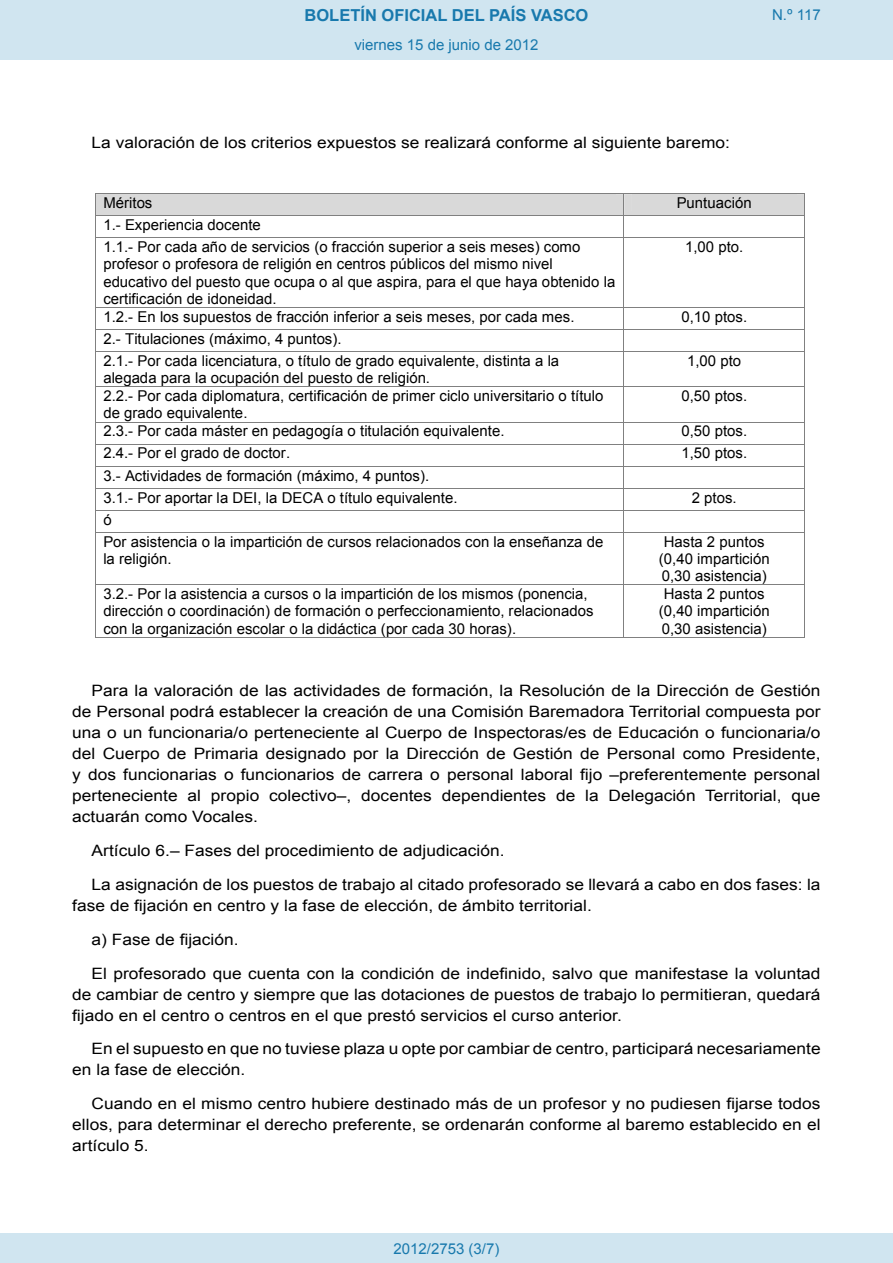
<style>
.page{position:relative;width:893px;height:1263px;background:#fff}
.page>*{position:absolute;margin:0;border:0;box-sizing:border-box;transform-origin:0 0}
.t1{font:700 16.5px "Arial";color:#1879ad}
.BOPVDetalle{font:15.6px/21px "Arial";color:#000;text-align:justify;scale:1.11 1}
.t2{font:15px/17.2px "Arial";color:#000}
.Paginacion_Centro{font:15px "Arial";color:#1879ad}
</style>
<div class="page">
<div style="left:0;top:0;width:893px;height:60px;background:#d0e5f0"></div>
<div style="left:0;top:1233px;width:893px;height:30px;background:#d0e5f0"></div>
<svg style="left:95px;top:193px;width:710px;height:45px"></svg>
<hr style="left:95px;top:238px;width:1px;height:69px;background:#808080">
<hr style="left:623px;top:238px;width:1px;height:69px;background:#808080">
<hr style="left:804px;top:238px;width:1px;height:69px;background:#808080">
<hr style="left:96px;top:307px;width:527px;height:1px;background:#808080">
<hr style="left:624px;top:307px;width:180px;height:1px;background:#808080">
<hr style="left:96px;top:329px;width:527px;height:1px;background:#808080">
<hr style="left:624px;top:329px;width:180px;height:1px;background:#808080">
<svg style="left:95px;top:307px;width:1px;height:45px"></svg>
<hr style="left:96px;top:351px;width:527px;height:1px;background:#808080">
<svg style="left:623px;top:307px;width:1px;height:45px"></svg>
<hr style="left:624px;top:351px;width:180px;height:1px;background:#808080">
<svg style="left:804px;top:307px;width:1px;height:45px"></svg>
<hr style="left:95px;top:352px;width:1px;height:35px;background:#808080">
<hr style="left:623px;top:352px;width:1px;height:35px;background:#808080">
<hr style="left:804px;top:352px;width:1px;height:35px;background:#808080">
<hr style="left:96px;top:387px;width:527px;height:1px;background:#808080">
<hr style="left:624px;top:387px;width:180px;height:1px;background:#808080">
<hr style="left:95px;top:387px;width:1px;height:35px;background:#808080">
<hr style="left:623px;top:387px;width:1px;height:35px;background:#808080">
<hr style="left:804px;top:387px;width:1px;height:35px;background:#808080">
<hr style="left:96px;top:422px;width:527px;height:1px;background:#808080">
<hr style="left:624px;top:422px;width:180px;height:1px;background:#808080">
<hr style="left:96px;top:444px;width:527px;height:1px;background:#808080">
<hr style="left:624px;top:444px;width:180px;height:1px;background:#808080">
<hr style="left:96px;top:466px;width:527px;height:1px;background:#808080">
<hr style="left:624px;top:466px;width:180px;height:1px;background:#808080">
<hr style="left:96px;top:488px;width:527px;height:1px;background:#808080">
<hr style="left:624px;top:488px;width:180px;height:1px;background:#808080">
<hr style="left:96px;top:510px;width:527px;height:1px;background:#808080">
<hr style="left:624px;top:510px;width:180px;height:1px;background:#808080">
<svg style="left:95px;top:422px;width:1px;height:111px"></svg>
<hr style="left:96px;top:532px;width:527px;height:1px;background:#808080">
<svg style="left:623px;top:422px;width:1px;height:111px"></svg>
<hr style="left:624px;top:532px;width:180px;height:1px;background:#808080">
<svg style="left:804px;top:422px;width:1px;height:111px"></svg>
<hr style="left:95px;top:533px;width:1px;height:52px;background:#808080">
<hr style="left:623px;top:533px;width:1px;height:52px;background:#808080">
<hr style="left:804px;top:533px;width:1px;height:52px;background:#808080">
<hr style="left:96px;top:585px;width:527px;height:1px;background:#808080">
<hr style="left:624px;top:585px;width:180px;height:1px;background:#808080">
<hr style="left:95px;top:585px;width:1px;height:52px;background:#808080">
<hr style="left:96px;top:637px;width:527px;height:1px;background:#808080">
<hr style="left:623px;top:585px;width:1px;height:52px;background:#808080">
<hr style="left:624px;top:637px;width:180px;height:1px;background:#808080">
<hr style="left:804px;top:585px;width:1px;height:52px;background:#808080">
<p class="t1" style="left:305px;top:4px;width:285px">BOLETÍN OFICIAL DEL PAÍS VASCO</p>
<p class="Paginacion_Centro" style="left:354px;top:35px;width:186px">viernes 15 de junio de 2012</p>
<p class="Paginacion_Centro" style="left:772px;top:5px;width:50px">N.º 117</p>
<p class="BOPVDetalle" style="left:92px;top:132px;width:577px">La valoración de los criterios expuestos se realizará conforme al siguiente baremo:</p>
<p class="t2" style="left:103px;top:194px;width:51px">Méritos</p>
<p class="t2" style="left:677px;top:194px;width:76px">Puntuación</p>
<p class="t2" style="left:103px;top:214px;width:479px;line-height:22.2px">1.- Experiencia docente<br>1.1.- Por cada año de servicios (o fracción superior a seis meses) como</p>
<p class="t2" style="left:103px;top:256px;width:513px">profesor o profesora de religión en centros públicos del mismo nivel educativo del puesto que ocupa o al que aspira, para el que haya obtenido la certificación de idoneidad.</p>
<p class="t2" style="left:685px;top:238px;width:60px">1,00 pto.</p>
<p class="t2" style="left:103px;top:308px;width:473px">1.2.- En los supuestos de fracción inferior a seis meses, por cada mes.</p>
<p class="t2" style="left:681px;top:308px;width:67px">0,10 ptos.</p>
<p class="t2" style="left:103px;top:328px;width:457px;line-height:21.9px">2.- Titulaciones (máximo, 4 puntos).<br>2.1.- Por cada licenciatura, o título de grado equivalente, distinta a la</p>
<p class="t2" style="left:103px;top:369px;width:328px">alegada para la ocupación del puesto de religión.</p>
<p class="t2" style="left:687px;top:352px;width:56px">1,00 pto</p>
<p class="t2" style="left:103px;top:387px;width:502px">2.2.- Por cada diplomatura, certificación de primer ciclo universitario o título de grado equivalente.</p>
<p class="t2" style="left:681px;top:387px;width:67px">0,50 ptos.</p>
<p class="t2" style="left:103px;top:423px;width:403px">2.3.- Por cada máster en pedagogía o titulación equivalente.</p>
<p class="t2" style="left:681px;top:423px;width:67px">0,50 ptos.</p>
<p class="t2" style="left:103px;top:445px;width:188px">2.4.- Por el grado de doctor.</p>
<p class="t2" style="left:681px;top:445px;width:67px">1,50 ptos.</p>
<p class="t2" style="left:103px;top:464px;width:356px;line-height:21.9px">3.- Actividades de formación (máximo, 4 puntos).<br>3.1.- Por aportar la DEI, la DECA o título equivalente.</p>
<p class="t2" style="left:692px;top:489px;width:46px">2 ptos.</p>
<p class="t2" style="left:103px;top:509px;width:502px;line-height:21.9px">ó<br>Por asistencia o la impartición de cursos relacionados con la enseñanza de</p>
<p class="t2" style="left:103px;top:550px;width:70px">la religión.</p>
<p class="t2" style="left:659px;top:533px;width:112px;text-align:center">Hasta 2 puntos (0,40 impartición<br>0,30 asistencia)</p>
<p class="t2" style="left:103px;top:585px;width:492px">3.2.- Por la asistencia a cursos o la impartición de los mismos (ponencia, dirección o coordinación) de formación o perfeccionamiento, relacionados con la organización escolar o la didáctica (por cada 30 horas).</p>
<p class="t2" style="left:659px;top:585px;width:112px;text-align:center">Hasta 2 puntos (0,40 impartición<br>0,30 asistencia)</p>
<p class="BOPVDetalle" style="left:72px;top:681px;width:676px;text-indent:19px">Para la valoración de las actividades de formación, la Resolución de la Dirección de Gestión de Personal podrá establecer la creación de una Comisión Baremadora Territorial compuesta por una o un funcionaria/o perteneciente al Cuerpo de Inspectoras/es de Educación o funcionaria/o del Cuerpo de Primaria designado por la Dirección de Gestión de Personal como Presidente, y dos funcionarias o funcionarios de carrera o personal laboral fijo –preferentemente personal perteneciente al propio colectivo–, docentes dependientes de la Delegación Territorial, que actuarán como Vocales.</p>
<p class="BOPVDetalle" style="left:92px;top:840px;width:374px">Artículo 6.– Fases del procedimiento de adjudicación.</p>
<p class="BOPVDetalle" style="left:72px;top:874px;width:676px;text-indent:19px">La asignación de los puestos de trabajo al citado profesorado se llevará a cabo en dos fases: la fase de fijación en centro y la fase de elección, de ámbito territorial.</p>
<p class="BOPVDetalle" style="left:92px;top:929px;width:134px">a) Fase de fijación.</p>
<p class="BOPVDetalle" style="left:72px;top:963px;width:676px;text-indent:19px">El profesorado que cuenta con la condición de indefinido, salvo que manifestase la voluntad de cambiar de centro y siempre que las dotaciones de puestos de trabajo lo permitieran, quedará fijado en el centro o centros en el que prestó servicios el curso anterior.</p>
<p class="BOPVDetalle" style="left:72px;top:1038px;width:676px;text-indent:19px">En el supuesto en que no tuviese plaza u opte por cambiar de centro, participará necesariamente en la fase de elección.</p>
<p class="BOPVDetalle" style="left:72px;top:1093px;width:676px;text-indent:19px">Cuando en el mismo centro hubiere destinado más de un profesor y no pudiesen fijarse todos ellos, para determinar el derecho preferente, se ordenarán conforme al baremo establecido en el artículo 5.</p>
<p class="Paginacion_Centro" style="left:393px;top:1238px;width:107px">2012/2753 (3/7)</p>
</div>
